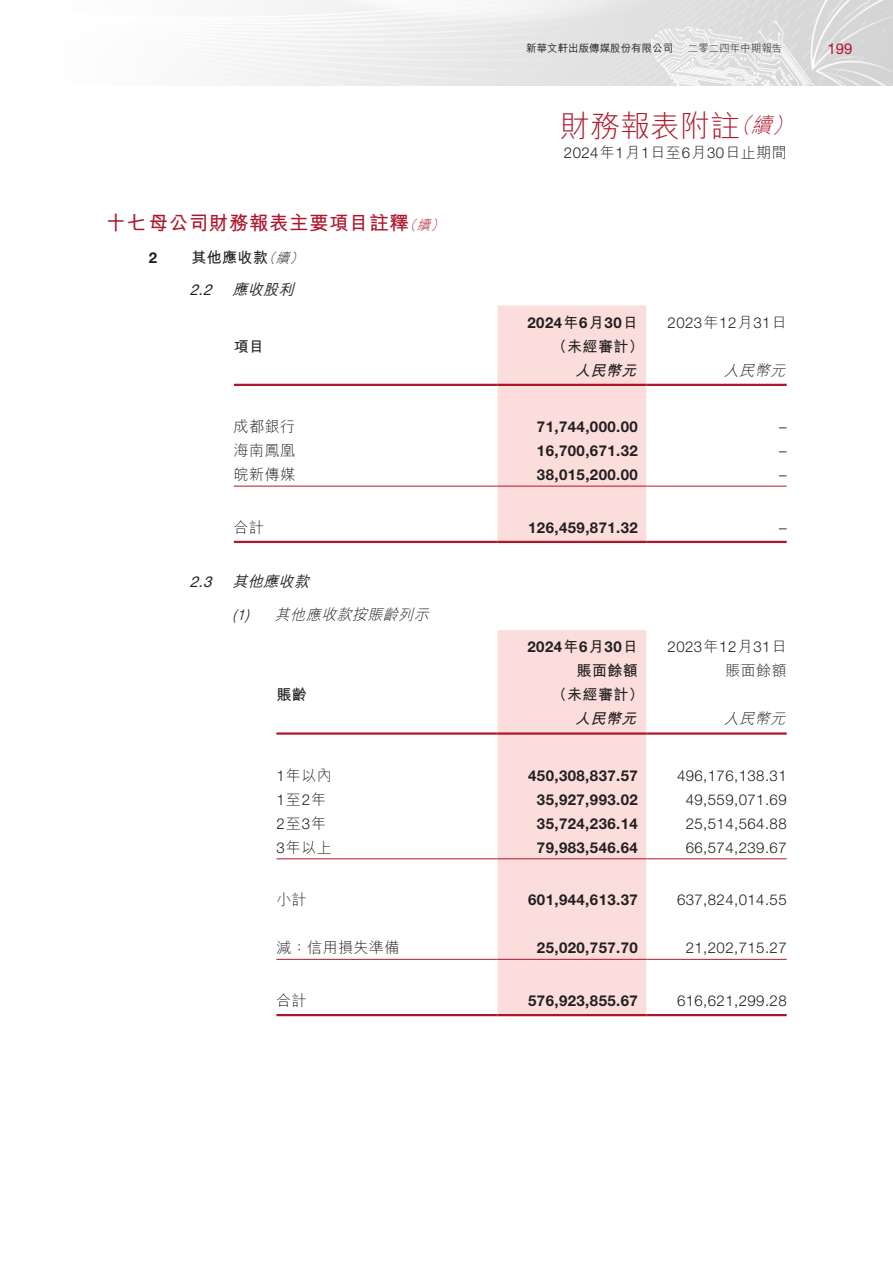
<style>
.page{position:relative;width:893px;height:1263px;background:#fff}
.page>*{position:absolute;margin:0;border:0;box-sizing:border-box;transform-origin:0 0}
.t1{font:300 30px "M Hei HK";color:#ae172b}
.t2{font:700 19.5px "M Hei HK";letter-spacing:.03em;color:#ae172b}
.t3{font:700 15px "Helvetica Neue LT Std";letter-spacing:.03em;color:#231f20}
.t4{font:300 15px "Helvetica Neue LT Std";letter-spacing:.03em;color:#231f20}
.t5{font:300 15px "M Hei HK";letter-spacing:.03em;color:#231f20}
.t6{font:700 15px/32.5px "M Hei HK";letter-spacing:.03em;color:#231f20}
.t7{font:italic 300 15px/32.5px "M Hei HK";color:#231f20}
.t8{font:italic 700 15px "M Hei HK";color:#231f20}
.t9{font:15px "Helvetica Neue LT Std";color:#ae172b}
.t10{font:500 10.5px "M Hei HK";color:#231f20}
.t11{font:300 10.5px "M Hei HK";color:#231f20}
.s1{font-style:italic;font-size:21px}
.s2{font-weight:300;font-style:italic;font-size:13.5px}
.s3{font-family:"Helvetica Neue LT Std";font-weight:400;font-style:italic}
.s4{font-weight:500;font-style:italic}
.s5{font-family:"M Hei HK"}
.s6{font-family:"Helvetica Neue LT Std";font-weight:400}
.s7{font-weight:500}
.s8{font-family:"Helvetica Neue LT Std"}
</style>
<div class="page">
<img style="left:206px;top:0;width:687px;height:85px">
<div style="left:497px;top:305px;width:149px;height:236px;background:#fbdedc"></div>
<hr style="left:234px;top:384px;width:263px;height:2px;background:#ae172b">
<hr style="left:497px;top:384px;width:149px;height:2px;background:#ae172b">
<hr style="left:646px;top:384px;width:141px;height:2px;background:#ae172b">
<hr style="left:234px;top:486px;width:263px;height:1px;background:#ae172b">
<hr style="left:497px;top:486px;width:149px;height:1px;background:#ae172b">
<hr style="left:646px;top:486px;width:141px;height:1px;background:#ae172b">
<hr style="left:234px;top:541px;width:263px;height:2px;background:#ae172b">
<hr style="left:497px;top:541px;width:149px;height:2px;background:#ae172b">
<hr style="left:646px;top:541px;width:141px;height:2px;background:#ae172b">
<div style="left:497px;top:630px;width:149px;height:384px;background:#fbdedc"></div>
<hr style="left:276px;top:732px;width:221px;height:3px;background:#ae172b">
<hr style="left:497px;top:732px;width:149px;height:3px;background:#ae172b">
<hr style="left:646px;top:732px;width:141px;height:3px;background:#ae172b">
<hr style="left:276px;top:858px;width:221px;height:1px;background:#ae172b">
<hr style="left:497px;top:858px;width:149px;height:1px;background:#ae172b">
<hr style="left:646px;top:858px;width:141px;height:1px;background:#ae172b">
<hr style="left:276px;top:959px;width:221px;height:1px;background:#ae172b">
<hr style="left:497px;top:959px;width:149px;height:1px;background:#ae172b">
<hr style="left:646px;top:959px;width:141px;height:1px;background:#ae172b">
<hr style="left:276px;top:1014px;width:221px;height:2px;background:#ae172b">
<hr style="left:497px;top:1014px;width:149px;height:2px;background:#ae172b">
<hr style="left:646px;top:1014px;width:141px;height:2px;background:#ae172b">
<p class="t10" style="left:526px;top:40px;width:148px">新華文軒出版傳媒股份有限公司</p>
<p class="t11" style="left:688px;top:43px;width:96px">二零二四年中期報告</p>
<p class="t9" style="left:827px;top:40px;width:27px">199</p>
<h1 class="t1" style="left:560px;top:110px;width:240px">財務報表附註<span class="s1">（續）</span></h1>
<h2 class="t2" style="left:106px;top:209px;width:343px">十七母公司財務報表主要項目註釋<span class="s2">（續）</span></h2>
<p class="t3" style="left:149px;top:248px;width:10px">2</p>
<p class="t6" style="left:190px;top:239px;width:118px">其他應收款<span class="s2">（續）<br></span><span class="s3">2.2</span> <span class="s4">應收股利</span></p>
<p class="t4" style="left:564px;top:144px;width:224px">2024<span class="s5">年</span>1<span class="s5">月</span>1<span class="s5">日至</span>6<span class="s5">月</span>30<span class="s5">日止期間</span></p>
<p class="t3" style="left:528px;top:313px;width:112px">2024<span class="s5">年</span>6<span class="s5">月</span>30<span class="s5">日</span></p>
<p class="t4" style="left:668px;top:313px;width:121px">2023<span class="s5">年</span>12<span class="s5">月</span>31<span class="s5">日</span></p>
<p class="t6" style="left:234px;top:328px;width:32px">項目</p>
<p class="t6" style="left:552px;top:328px;width:93px">（未經審計）</p>
<p class="t8" style="left:575px;top:359px;width:68px">人民幣元</p>
<p class="t7" style="left:724px;top:354px;width:67px">人民幣元</p>
<p class="t5" style="left:234px;top:419px;width:63px">成都銀行</p>
<p class="t3" style="left:537px;top:417px;width:102px">71,744,000.00</p>
<p class="t4" style="left:779px;top:418px;width:9px">–</p>
<p class="t5" style="left:234px;top:443px;width:63px">海南鳳凰</p>
<p class="t3" style="left:537px;top:441px;width:102px">16,700,671.32</p>
<p class="t4" style="left:779px;top:442px;width:9px">–</p>
<p class="t5" style="left:234px;top:467px;width:63px">皖新傳媒</p>
<p class="t3" style="left:537px;top:465px;width:102px">38,015,200.00</p>
<p class="t4" style="left:779px;top:466px;width:9px">–</p>
<p class="t5" style="left:234px;top:519px;width:32px">合計</p>
<p class="t3" style="left:528px;top:518px;width:111px">126,459,871.32</p>
<p class="t4" style="left:779px;top:518px;width:9px">–</p>
<p class="t7" style="left:232px;top:565px;width:202px;text-indent:-43px"><span class="s6">2.3</span> <span class="s7">其他應收款<br></span><span class="s8">(1)</span> 其他應收款按賬齡列示</p>
<p class="t3" style="left:528px;top:638px;width:112px">2024<span class="s5">年</span>6<span class="s5">月</span>30<span class="s5">日</span></p>
<p class="t6" style="left:577px;top:653px;width:63px">賬面餘額</p>
<p class="t4" style="left:668px;top:638px;width:121px">2023<span class="s5">年</span>12<span class="s5">月</span>31<span class="s5">日</span></p>
<p class="t5" style="left:725px;top:663px;width:63px">賬面餘額</p>
<p class="t6" style="left:276px;top:677px;width:32px">賬齡</p>
<p class="t6" style="left:552px;top:677px;width:93px">（未經審計）</p>
<p class="t8" style="left:575px;top:708px;width:68px">人民幣元</p>
<p class="t7" style="left:724px;top:702px;width:67px">人民幣元</p>
<p class="t5" style="left:276px;top:768px;width:57px"><span class="s8">1</span>年以內</p>
<p class="t3" style="left:528px;top:766px;width:111px">450,308,837.57</p>
<p class="t4" style="left:677px;top:766px;width:111px">496,176,138.31</p>
<p class="t4" style="left:276px;top:790px;width:51px">1<span class="s5">至</span>2<span class="s5">年</span></p>
<p class="t3" style="left:537px;top:790px;width:102px">35,927,993.02</p>
<p class="t4" style="left:686px;top:790px;width:102px">49,559,071.69</p>
<p class="t4" style="left:276px;top:814px;width:51px">2<span class="s5">至</span>3<span class="s5">年</span></p>
<p class="t3" style="left:537px;top:814px;width:102px">35,724,236.14</p>
<p class="t4" style="left:686px;top:814px;width:102px">25,514,564.88</p>
<p class="t5" style="left:276px;top:840px;width:57px"><span class="s8">3</span>年以上</p>
<p class="t3" style="left:537px;top:838px;width:102px">79,983,546.64</p>
<p class="t4" style="left:686px;top:838px;width:102px">66,574,239.67</p>
<p class="t5" style="left:276px;top:892px;width:32px">小計</p>
<p class="t3" style="left:528px;top:891px;width:111px">601,944,613.37</p>
<p class="t4" style="left:677px;top:891px;width:111px">637,824,014.55</p>
<p class="t5" style="left:276px;top:940px;width:124px">減：信用損失準備</p>
<p class="t3" style="left:537px;top:939px;width:102px">25,020,757.70</p>
<p class="t4" style="left:686px;top:939px;width:102px">21,202,715.27</p>
<p class="t5" style="left:276px;top:993px;width:32px">合計</p>
<p class="t3" style="left:528px;top:991px;width:111px">576,923,855.67</p>
<p class="t4" style="left:677px;top:991px;width:111px">616,621,299.28</p>
</div>
